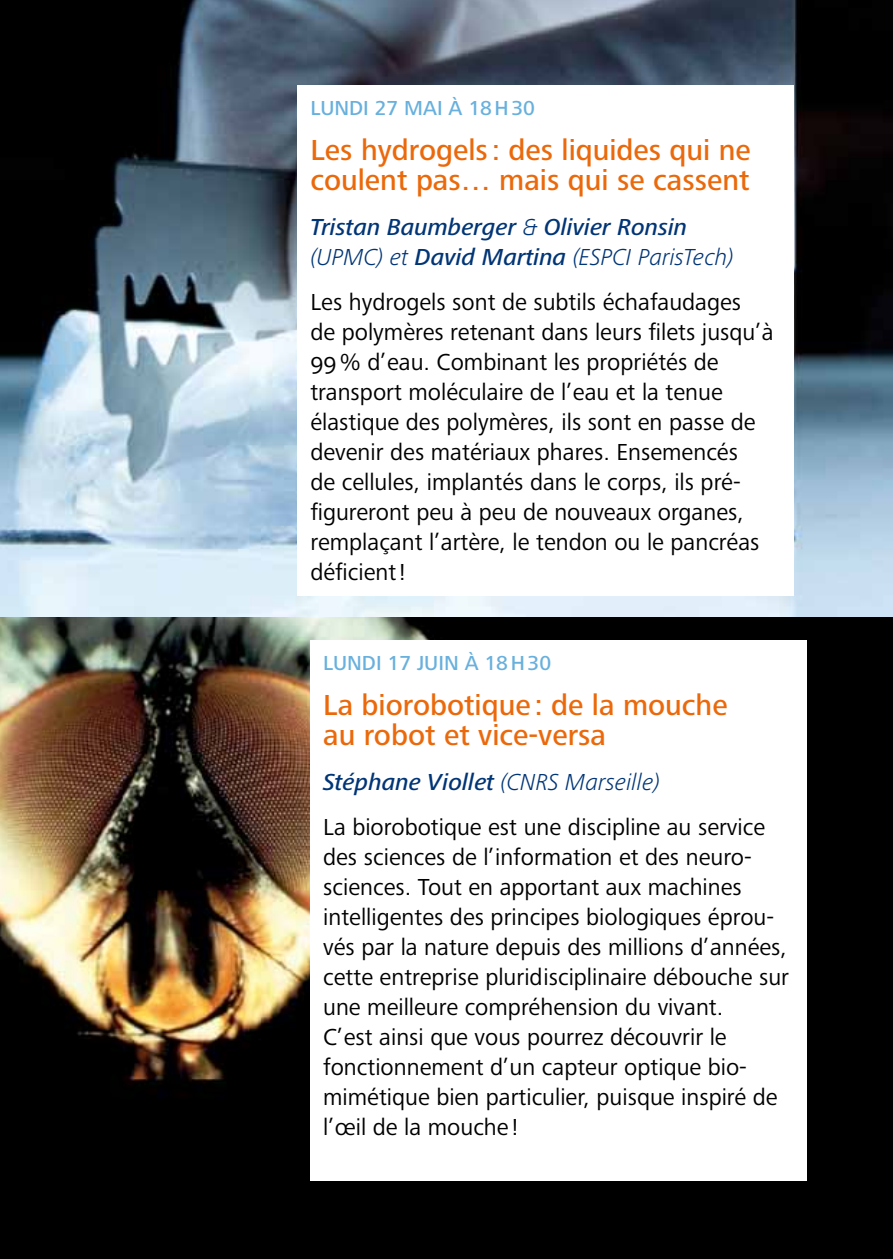
<style>
.page{position:relative;width:893px;height:1259px;background:#fff}
.page>*{position:absolute;margin:0;border:0;box-sizing:border-box;transform-origin:0 0}
.t1{font:500 30px/30px "Frutiger Next Pro";color:#eb690b}
.t2{font:24px/30px "Frutiger Next Pro";color:#000}
.t3{font:italic 500 24px/30px "Frutiger Next Pro";color:#003576}
.t4{font:500 21px "Frutiger Next Pro";color:#68b0dd}
.s1{font-weight:300}
.s2{font-weight:500;font-style:italic;color:#003576}
.s3{font-weight:300;font-style:italic;color:#003576}
</style>
<div class="page">
<img style="left:0;top:0;width:893px;height:618px">
<img style="left:0;top:618px;width:893px;height:641px">
<div style="left:298px;top:85px;width:496px;height:510px;background:#fff"></div>
<div style="left:310px;top:640px;width:496px;height:540px;background:#fff"></div>
<p class="t4" style="left:310px;top:96px;width:226px">Lundi 27 mai à 18h30</p>
<p class="t1" style="left:310px;top:135px;width:442px">Les hydrogels : des liquides qui ne coulent pas… mais qui se cassent</p>
<p class="t3" style="left:310px;top:212px;width:425px">Tristan Baumberger <span class="s1">&amp;</span> Olivier Ronsin <span class="s1">(UPMC) et</span> David Martina <span class="s1">(ESPCI ParisTech)</span></p>
<p class="t2" style="left:310px;top:287px;width:465px">Les hydrogels sont de subtils échafaudages<br>de polymères retenant dans leurs filets jusqu’à 99% d’eau. Combinant les propriétés de transport moléculaire de l’eau et la tenue élastique des polymères, ils sont en passe de devenir des matériaux phares. Ensemencés<br>de cellules, implantés dans le corps, ils pré&shy;figureront peu à peu de nouveaux organes, remplaçant l’artère, le tendon ou le pancréas déficient!</p>
<p class="t4" style="left:323px;top:651px;width:229px">Lundi 17 juin à 18h30</p>
<p class="t1" style="left:323px;top:690px;width:406px">La biorobotique: de la mouche au robot et vice-versa</p>
<p class="t2" style="left:323px;top:760px;width:444px;line-height:45px"><span class="s2">Stéphane Viollet</span> <span class="s3">(CNRS Marseille)<br></span>La biorobotique est une discipline au service</p>
<p class="t2" style="left:323px;top:842px;width:467px">des sciences de l’information et des neuro&shy;sciences. Tout en apportant aux machines intelligentes des principes biologiques éprou&shy;vés par la nature depuis des millions d’années, cette entreprise pluridisciplinaire débouche sur une meilleure compréhension du vivant.<br>C’est ainsi que vous pourrez découvrir le fonctionnement d’un capteur optique bio&shy;mimétique bien particulier, puisque inspiré de l’œil de la mouche !</p>
</div>
